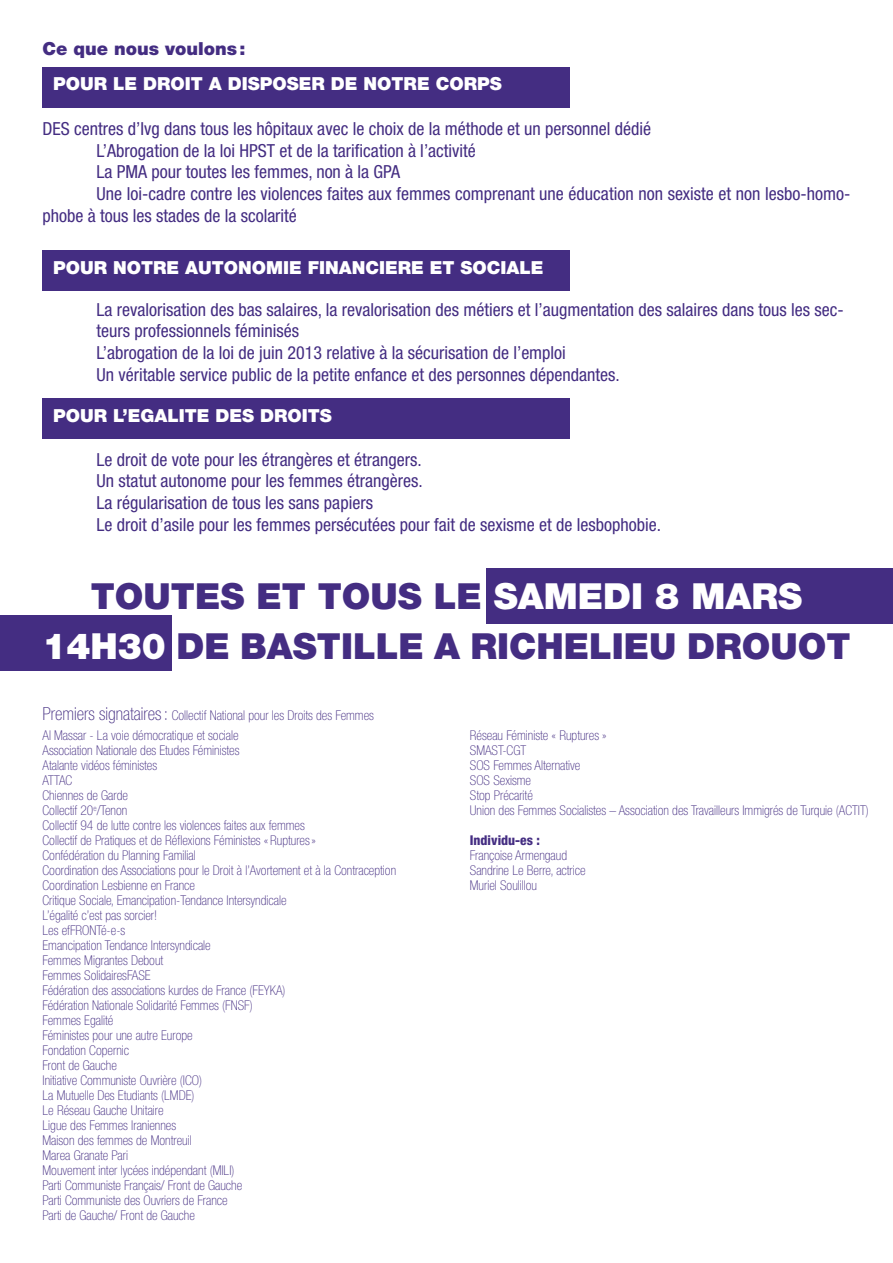
<style>
.page{position:relative;width:893px;height:1263px;background:#fff}
.page>*{position:absolute;margin:0;border:0;box-sizing:border-box;transform-origin:0 0}
.t1{font:900 36px/49.5px "Helvetica Neue LT Std";color:#442d82;text-align:center}
.t2{font:condensed 18px/21.6px "Helvetica Neue LT Std";color:#442d82}
.t3{font:900 18px "Helvetica Neue LT Std";color:#fff}
.t4{font:900 18px "Helvetica Neue LT Std";color:#442d82}
.t5{font:100 condensed 13.5px/15px "Helvetica Neue LT Std";color:#442d82}
.t6{font:800 condensed 13.5px "Helvetica Neue LT Std";color:#442d82}
.s1{color:#fff}
.s2{font-size:18px}
</style>
<div class="page">
<div style="left:0;top:615px;width:171px;height:56px;background:#442d82"></div>
<div style="left:487px;top:569px;width:406px;height:55px;background:#442d82"></div>
<div style="left:43px;top:67px;width:527px;height:40px;background:#442d82"></div>
<div style="left:43px;top:250px;width:527px;height:40px;background:#442d82"></div>
<div style="left:43px;top:399px;width:527px;height:40px;background:#442d82"></div>
<h2 class="t4" style="left:43px;top:38px;width:204px">Ce que nous voulons:</h2>
<h2 class="t3" style="left:53px;top:73px;width:450px">POUR LE DROIT A DISPOSER DE NOTRE CORPS</h2>
<h2 class="t2" style="left:43px;top:118px;width:610px">DES centres d’Ivg dans tous les hôpitaux avec le choix de la méthode et un personnel dédié</h2>
<h2 class="t2" style="left:97px;top:139px;width:381px">L’Abrogation de la loi HPST et de la tarification à l’activité</h2>
<h2 class="t2" style="left:97px;top:161px;width:305px">La PMA pour toutes les femmes, non à la GPA</h2>
<h2 class="t2" style="left:97px;top:183px;width:755px">Une loi-cadre contre les violences faites aux femmes comprenant une éducation non sexiste et non lesbo-homo-</h2>
<h2 class="t2" style="left:43px;top:204px;width:256px">phobe à tous les stades de la scolarité</h2>
<h2 class="t3" style="left:53px;top:257px;width:492px">POUR NOTRE AUTONOMIE FINANCIERE ET SOCIALE</h2>
<p class="t2" style="left:97px;top:299px;width:749px">La revalorisation des bas salaires, la revalorisation des métiers et l’augmentation des salaires dans tous les sec&shy;teurs professionnels féminisés<br>L’abrogation de la loi de juin 2013 relative à la sécurisation de l’emploi<br>Un véritable service public de la petite enfance et des personnes dépendantes.</p>
<h2 class="t3" style="left:53px;top:405px;width:280px">POUR L’EGALITE DES DROITS</h2>
<h2 class="t2" style="left:97px;top:448px;width:566px">Le droit de vote pour les étrangères et étrangers.<br>Un statut autonome pour les femmes étrangères.<br>La régularisation de tous les sans papiers<br>Le droit d’asile pour les femmes persécutées pour fait de sexisme et de lesbophobie.</h2>
<h1 class="t1" style="left:43px;top:572px;width:809px">TOUTES ET TOUS LE <span class="s1">SAMEDI 8 MARS<br>14H30</span> DE BASTILLE A RICHELIEU DROUOT</h1>
<p class="t5" style="left:43px;top:705px;width:333px;line-height:20.1px"><span class="s2">Premiers signataires:</span> Collectif National pour les Droits des Femmes<br>Al Massar - La voie démocratique et sociale</p>
<p class="t5" style="left:43px;top:743px;width:355px">Association Nationale des Etudes Féministes<br>Atalante vidéos féministes<br>ATTAC<br>Chiennes de Garde<br>Collectif 20<sup>e</sup>/Tenon<br>Collectif 94 de lutte contre les violences faites aux femmes<br>Collectif de Pratiques et de Réflexions Féministes « Ruptures»<br>Confédération du Planning familial<br>Coordination des Associations pour le Droit à l’avortement et à la Contraception Coordination Lesbienne en France<br>Critique Sociale, Emancipation-Tendance Intersyndicale<br>L’égalité c’est pas sorcier!<br>Les effronté-e-s<br>Emancipation Tendance Intersyndicale<br>Femmes Migrantes Debout<br>Femmes SolidairesFASE<br>Fédération des associations kurdes de France (FEYKA)<br>Fédération Nationale Solidarité Femmes (FNSF)<br>Femmes Egalité<br>Féministes pour une autre Europe<br>Fondation Copernic<br>Front de Gauche<br>Initiative Communiste Ouvrière (ICO)<br>La Mutuelle des Etudiants (LMDE)<br>Le Réseau Gauche Unitaire<br>Ligue des Femmes Iraniennes<br>Maison des femmes de Montreuil<br>Marea Granate Pari<br>Mouvement inter lycées indépendant (MILI)<br>Parti Communiste Français/ Front de Gauche<br>Parti Communiste des Ouvriers de France<br>Parti de Gauche/ Front de Gauche</p>
<p class="t5" style="left:470px;top:728px;width:400px">Réseau Féministe « Ruptures »<br>SMAST-CGT<br>SOS Femmes Alternative<br>SOS Sexisme<br>Stop Précarité<br>Union des Femmes Socialistes – Association des Travailleurs Immigrés de Turquie (ACTIT)</p>
<p class="t6" style="left:470px;top:832px;width:72px">Individu-es :</p>
<p class="t5" style="left:470px;top:848px;width:117px">Françoise Armengaud<br>Sandrine Le Berre, actrice<br>Muriel Soulillou</p>
</div>
